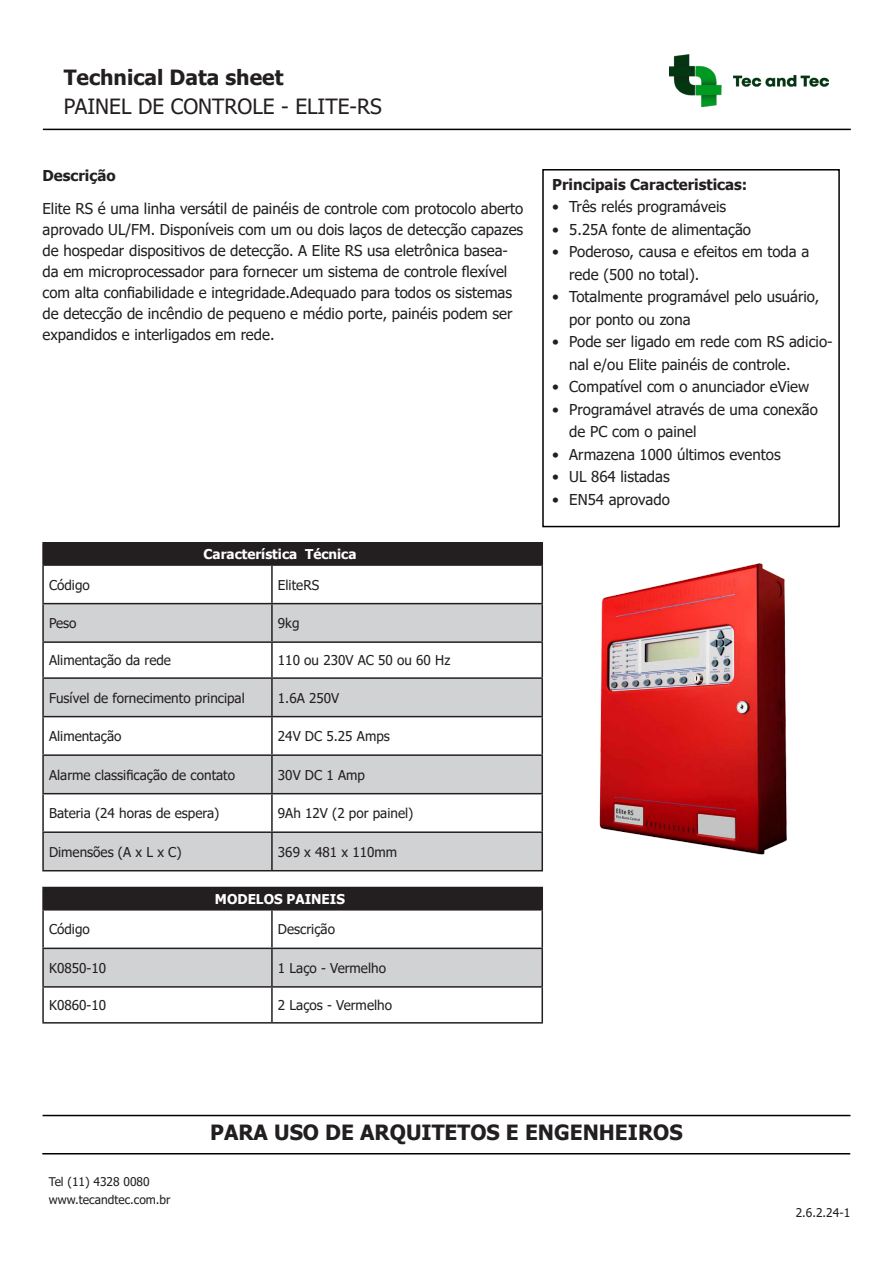
<style>
.page{position:relative;width:893px;height:1263px;background:#fff}
.page>*{position:absolute;margin:0;border:0;box-sizing:border-box;transform-origin:0 0}
.CUADRO_INTERNO{font:700 21px "Tahoma";color:#231f20}
.t1{font:21px "Tahoma";color:#231f20}
.t2{font:15px/21px "Tahoma";color:#231f20}
.CUADRO_INTERNO-2{font:700 15px "Tahoma";color:#231f20}
.t3{font:13.5px "Tahoma";color:#231f20}
.t4{font:700 13.5px "Tahoma";color:#fff}
.t5{font:12px "Tahoma";color:#231f20}
.s1{color:#231f20}
</style>
<div class="page">
<div style="left:43px;top:543px;width:499px;height:22px;background:#231f20"></div>
<svg style="left:44px;top:604px;width:497px;height:266px;fill:#d1d2d4"></svg>
<hr style="left:42px;top:564px;width:230px;height:2px;background:#231f20">
<hr style="left:42px;top:566px;width:2px;height:37px;background:#231f20">
<hr style="left:272px;top:564px;width:271px;height:2px;background:#231f20">
<hr style="left:271px;top:566px;width:2px;height:37px;background:#231f20">
<hr style="left:541px;top:566px;width:2px;height:37px;background:#231f20">
<hr style="left:42px;top:603px;width:230px;height:1px;background:#231f20">
<hr style="left:42px;top:604px;width:2px;height:37px;background:#231f20">
<hr style="left:272px;top:603px;width:271px;height:1px;background:#231f20">
<hr style="left:271px;top:604px;width:2px;height:37px;background:#231f20">
<hr style="left:541px;top:604px;width:2px;height:37px;background:#231f20">
<hr style="left:42px;top:641px;width:230px;height:2px;background:#231f20">
<hr style="left:42px;top:643px;width:2px;height:34px;background:#231f20">
<hr style="left:272px;top:641px;width:271px;height:2px;background:#231f20">
<hr style="left:271px;top:643px;width:2px;height:34px;background:#231f20">
<hr style="left:541px;top:643px;width:2px;height:34px;background:#231f20">
<hr style="left:42px;top:677px;width:230px;height:2px;background:#231f20">
<hr style="left:42px;top:679px;width:2px;height:37px;background:#231f20">
<hr style="left:272px;top:677px;width:271px;height:2px;background:#231f20">
<hr style="left:271px;top:679px;width:2px;height:37px;background:#231f20">
<hr style="left:541px;top:679px;width:2px;height:37px;background:#231f20">
<hr style="left:42px;top:716px;width:230px;height:1px;background:#231f20">
<hr style="left:42px;top:717px;width:2px;height:37px;background:#231f20">
<hr style="left:272px;top:716px;width:271px;height:1px;background:#231f20">
<hr style="left:271px;top:717px;width:2px;height:37px;background:#231f20">
<hr style="left:541px;top:717px;width:2px;height:37px;background:#231f20">
<hr style="left:42px;top:754px;width:230px;height:2px;background:#231f20">
<hr style="left:42px;top:756px;width:2px;height:37px;background:#231f20">
<hr style="left:272px;top:754px;width:271px;height:2px;background:#231f20">
<hr style="left:271px;top:756px;width:2px;height:37px;background:#231f20">
<hr style="left:541px;top:756px;width:2px;height:37px;background:#231f20">
<hr style="left:42px;top:793px;width:230px;height:1px;background:#231f20">
<hr style="left:42px;top:794px;width:2px;height:37px;background:#231f20">
<hr style="left:272px;top:793px;width:271px;height:1px;background:#231f20">
<hr style="left:271px;top:794px;width:2px;height:37px;background:#231f20">
<hr style="left:541px;top:794px;width:2px;height:37px;background:#231f20">
<hr style="left:42px;top:831px;width:230px;height:2px;background:#231f20">
<hr style="left:42px;top:833px;width:2px;height:37px;background:#231f20">
<hr style="left:272px;top:831px;width:271px;height:2px;background:#231f20">
<hr style="left:271px;top:833px;width:2px;height:37px;background:#231f20">
<hr style="left:541px;top:833px;width:2px;height:37px;background:#231f20">
<hr style="left:42px;top:870px;width:230px;height:1px;background:#231f20">
<hr style="left:272px;top:870px;width:271px;height:1px;background:#231f20">
<hr style="left:42px;top:542px;width:230px;height:1px;background:#231f20">
<hr style="left:42px;top:543px;width:2px;height:21px;background:#231f20">
<hr style="left:272px;top:542px;width:271px;height:1px;background:#231f20">
<hr style="left:541px;top:543px;width:2px;height:21px;background:#231f20">
<div style="left:542px;top:169px;width:298px;height:358px;border:2px solid #000"></div>
<img style="left:670px;top:55px;width:158px;height:51px">
<img style="left:599px;top:563px;width:188px;height:292px">
<div style="left:43px;top:887px;width:499px;height:23px;background:#231f20"></div>
<div style="left:44px;top:949px;width:497px;height:37px;background:#d1d2d4"></div>
<hr style="left:42px;top:909px;width:230px;height:1px;background:#231f20">
<hr style="left:42px;top:910px;width:2px;height:37px;background:#231f20">
<hr style="left:272px;top:909px;width:271px;height:1px;background:#231f20">
<hr style="left:271px;top:910px;width:2px;height:37px;background:#231f20">
<hr style="left:541px;top:910px;width:2px;height:37px;background:#231f20">
<hr style="left:42px;top:947px;width:230px;height:2px;background:#231f20">
<hr style="left:42px;top:949px;width:2px;height:37px;background:#231f20">
<hr style="left:272px;top:947px;width:271px;height:2px;background:#231f20">
<hr style="left:271px;top:949px;width:2px;height:37px;background:#231f20">
<hr style="left:541px;top:949px;width:2px;height:37px;background:#231f20">
<hr style="left:42px;top:986px;width:230px;height:2px;background:#231f20">
<hr style="left:42px;top:988px;width:2px;height:34px;background:#231f20">
<hr style="left:272px;top:986px;width:271px;height:2px;background:#231f20">
<hr style="left:271px;top:988px;width:2px;height:34px;background:#231f20">
<hr style="left:541px;top:988px;width:2px;height:34px;background:#231f20">
<hr style="left:42px;top:1022px;width:230px;height:1px;background:#231f20">
<hr style="left:272px;top:1022px;width:271px;height:1px;background:#231f20">
<hr style="left:42px;top:887px;width:230px;height:1px;background:#231f20">
<hr style="left:42px;top:888px;width:2px;height:21px;background:#231f20">
<hr style="left:272px;top:887px;width:271px;height:1px;background:#231f20">
<hr style="left:541px;top:888px;width:2px;height:21px;background:#231f20">
<hr style="left:43px;top:1115px;width:807px;height:1px;background:#000">
<hr style="left:43px;top:129px;width:808px;height:1px;background:#000">
<hr style="left:42px;top:1153px;width:808px;height:1px;background:#000">
<p class="CUADRO_INTERNO" style="left:64px;top:63px;width:221px">Technical Data sheet</p>
<p class="t1" style="left:64px;top:92px;width:320px">PAINEL DE CONTROLE - ELITE-RS</p>
<p class="CUADRO_INTERNO-2" style="left:43px;top:165px;width:75px">Descrição</p>
<p class="t2" style="left:43px;top:199px;width:482px">Elite RS é uma linha versátil de painéis de controle com protocolo aberto aprovado UL/FM. Disponíveis com um ou dois laços de detecção capazes de hospedar dispositivos de detecção. A Elite RS usa eletrônica basea&shy;da em microprocessador para fornecer um sistema de controle flexível com alta confiabilidade e integridade.Adequado para todos os sistemas de detecção de incêndio de pequeno e médio porte, painéis podem ser expandidos e interligados em rede.</p>
<p class="t4" style="left:204px;top:545px;width:180px">Característica Técnica<span class="s1">......</span></p>
<p class="t3" style="left:49px;top:575px;width:42px">Código</p>
<p class="t3" style="left:278px;top:575px;width:43px">EliteRS</p>
<p class="t3" style="left:49px;top:614px;width:29px">Peso</p>
<p class="t3" style="left:278px;top:614px;width:23px">9kg</p>
<p class="t3" style="left:49px;top:651px;width:123px">Alimentação da rede</p>
<p class="t3" style="left:278px;top:651px;width:174px">110 ou 230V AC 50 ou 60 Hz</p>
<p class="t3" style="left:49px;top:688px;width:197px">Fusível de fornecimento principal</p>
<p class="t3" style="left:278px;top:688px;width:63px">1.6A 250V</p>
<p class="t3" style="left:49px;top:727px;width:74px">Alimentação</p>
<p class="t3" style="left:278px;top:727px;width:113px">24V DC 5.25 Amps</p>
<p class="t3" style="left:49px;top:766px;width:188px">Alarme classificação de contato</p>
<p class="t3" style="left:278px;top:766px;width:89px">30V DC 1 Amp</p>
<p class="t3" style="left:49px;top:804px;width:172px">Bateria (24 horas de espera)</p>
<p class="t3" style="left:278px;top:804px;width:137px">9Ah 12V (2 por painel)</p>
<p class="t3" style="left:49px;top:843px;width:134px">Dimensões (A x L x C)</p>
<p class="t3" style="left:278px;top:843px;width:121px">369 x 481 x 110mm</p>
<p class="t4" style="left:215px;top:889px;width:157px">MODELOS PAINEIS<span class="s1">......</span></p>
<p class="t3" style="left:49px;top:920px;width:42px">Código</p>
<p class="t3" style="left:278px;top:920px;width:59px">Descrição</p>
<p class="t3" style="left:49px;top:959px;width:59px">K0850-10</p>
<p class="t3" style="left:278px;top:959px;width:110px">1 Laço - Vermelho</p>
<p class="t3" style="left:49px;top:996px;width:59px">K0860-10</p>
<p class="t3" style="left:278px;top:996px;width:116px">2 Laços - Vermelho</p>
<p class="CUADRO_INTERNO-2" style="left:552px;top:174px;width:197px">Principais Caracteristicas:</p>
<p class="t2" style="left:552px;top:197px;width:175px">• Três relés programáveis</p>
<p class="t2" style="left:552px;top:219px;width:200px">• 5.25A fonte de alimentação</p>
<p class="t2" style="left:569px;top:241px;width:242px;line-height:22.5px;text-indent:-17px">• Poderoso, causa e efeitos em toda a rede (500 no total).</p>
<p class="t2" style="left:569px;top:286px;width:252px;line-height:22.5px;text-indent:-17px">• Totalmente programável pelo usuário, por ponto ou zona</p>
<p class="t2" style="left:569px;top:331px;width:265px;line-height:22.5px;text-indent:-17px">• Pode ser ligado em rede com RS adicio&shy;nal e/ou Elite painéis de controle.</p>
<p class="t2" style="left:552px;top:377px;width:258px">• Compatível com o anunciador eView</p>
<p class="t2" style="left:569px;top:399px;width:250px;line-height:22.5px;text-indent:-17px">• Programável através de uma conexão de PC com o painel</p>
<p class="t2" style="left:552px;top:444px;width:230px">• Armazena 1000 últimos eventos</p>
<p class="t2" style="left:552px;top:467px;width:119px">• UL 864 listadas</p>
<p class="t2" style="left:552px;top:489px;width:119px">• EN54 aprovado</p>
<p class="t5" style="left:49px;top:1174px;width:102px">Tel (11) 4328 0080</p>
<p class="t5" style="left:49px;top:1192px;width:123px">www.tecandtec.com.br</p>
<p class="CUADRO_INTERNO" style="left:210px;top:1117px;width:474px">PARA USO DE ARQUITETOS E ENGENHEIROS</p>
<p class="t5" style="left:796px;top:1205px;width:56px">2.6.2.24-1</p>
</div>
